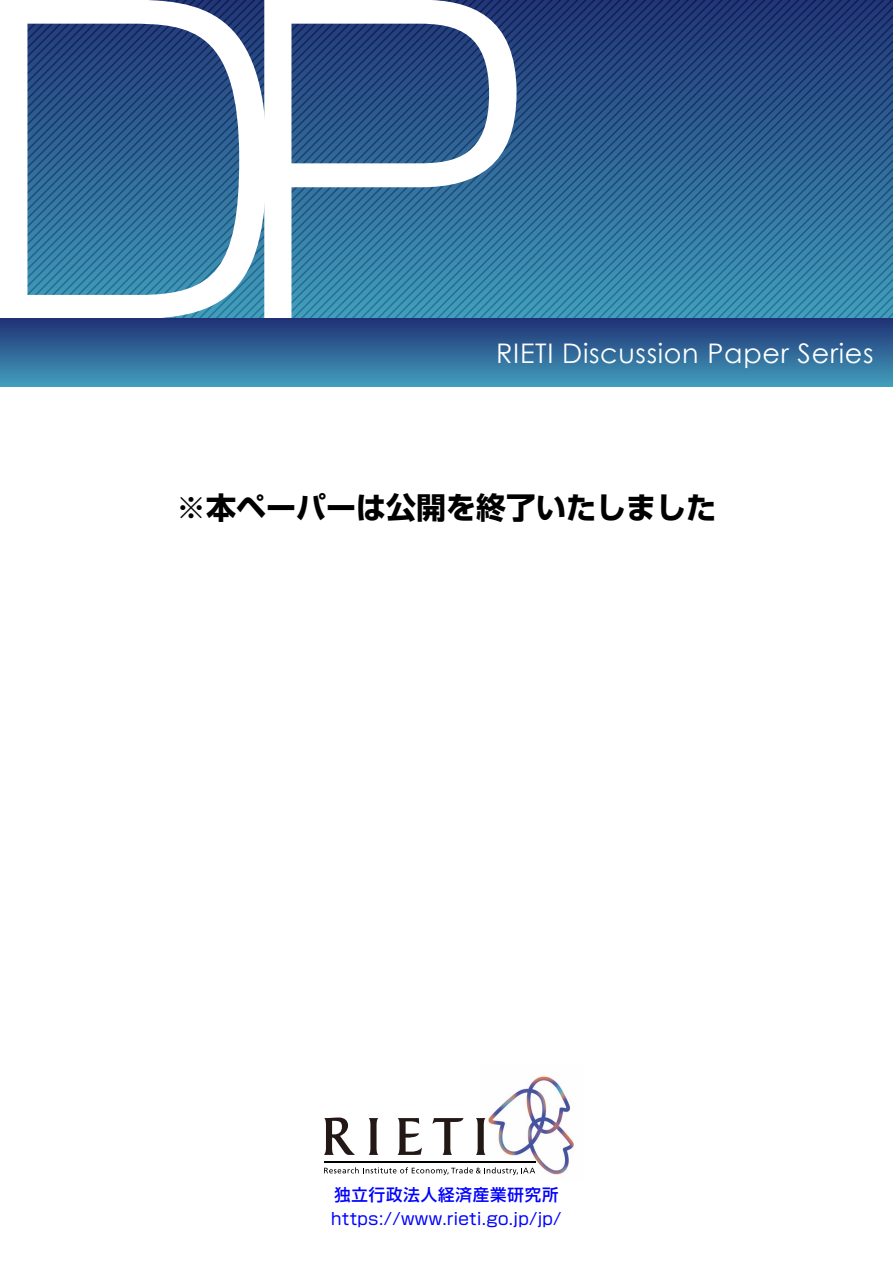
<style>
.page{position:relative;width:893px;height:1263px;background:#fff}
.page>*{position:absolute;margin:0;border:0;box-sizing:border-box;transform-origin:0 0}
.t1{font:300 404.85px "Shin Go Pr 6 N";color:#fff}
.t2{font:700 30px "Shin Go Pr 6 N";color:#000}
.t3{font:27px "Century Gothic";letter-spacing:.025em;color:#fff}
.t4{font:16.5px "Shin Go Pr 6 N";letter-spacing:.025em;color:#00f}
.t5{font:500 16.5px "Shin Go Pr 6 N";letter-spacing:.05em;color:#00f}
</style>
<div class="page">
<svg style="left:2px;top:0;width:9px;height:319px;background:#2b608f"></svg>
<svg style="left:11px;top:0;width:8px;height:319px;background:#2b608f"></svg>
<svg style="left:19px;top:0;width:9px;height:319px;background:#2b608f"></svg>
<svg style="left:28px;top:0;width:8px;height:319px;background:#2b608f"></svg>
<svg style="left:36px;top:0;width:9px;height:319px;background:#2b608f"></svg>
<svg style="left:45px;top:0;width:8px;height:319px;background:#2b608f"></svg>
<svg style="left:53px;top:0;width:9px;height:319px;background:#2b608f"></svg>
<svg style="left:62px;top:0;width:8px;height:319px;background:#2b608f"></svg>
<svg style="left:70px;top:0;width:9px;height:319px;background:#2b608f"></svg>
<svg style="left:79px;top:0;width:8px;height:319px;background:#2b608f"></svg>
<svg style="left:87px;top:0;width:9px;height:319px;background:#2b608f"></svg>
<svg style="left:96px;top:0;width:8px;height:319px;background:#2b608f"></svg>
<svg style="left:104px;top:0;width:9px;height:319px;background:#2b608f"></svg>
<svg style="left:113px;top:0;width:8px;height:319px;background:#2b608f"></svg>
<svg style="left:121px;top:0;width:9px;height:319px;background:#2b608f"></svg>
<svg style="left:130px;top:0;width:8px;height:319px;background:#2b608f"></svg>
<svg style="left:138px;top:0;width:9px;height:319px;background:#2b608f"></svg>
<svg style="left:147px;top:0;width:8px;height:319px;background:#2b608f"></svg>
<svg style="left:155px;top:0;width:9px;height:319px;background:#2b608f"></svg>
<svg style="left:164px;top:0;width:8px;height:319px;background:#2b608f"></svg>
<svg style="left:172px;top:0;width:9px;height:319px;background:#2b608f"></svg>
<svg style="left:181px;top:0;width:8px;height:319px;background:#2b608f"></svg>
<svg style="left:189px;top:0;width:9px;height:319px;background:#2b608f"></svg>
<svg style="left:198px;top:0;width:8px;height:319px;background:#2b608f"></svg>
<svg style="left:206px;top:0;width:9px;height:319px;background:#2b608f"></svg>
<svg style="left:215px;top:0;width:8px;height:319px;background:#2b608f"></svg>
<svg style="left:223px;top:0;width:9px;height:319px;background:#2b608f"></svg>
<svg style="left:232px;top:0;width:8px;height:319px;background:#2b608f"></svg>
<svg style="left:240px;top:0;width:9px;height:319px;background:#2b608f"></svg>
<svg style="left:249px;top:0;width:8px;height:319px;background:#2b608f"></svg>
<svg style="left:257px;top:0;width:9px;height:319px;background:#2b608f"></svg>
<svg style="left:266px;top:0;width:8px;height:319px;background:#2b608f"></svg>
<svg style="left:274px;top:0;width:9px;height:319px;background:#2b608f"></svg>
<svg style="left:283px;top:0;width:8px;height:319px;background:#2b608f"></svg>
<svg style="left:291px;top:0;width:9px;height:319px;background:#2b608f"></svg>
<svg style="left:300px;top:0;width:8px;height:319px;background:#2b608f"></svg>
<svg style="left:308px;top:0;width:9px;height:319px;background:#2b608f"></svg>
<svg style="left:317px;top:0;width:8px;height:319px;background:#2b608f"></svg>
<svg style="left:325px;top:0;width:9px;height:319px;background:#2b608f"></svg>
<svg style="left:334px;top:0;width:8px;height:319px;background:#2b608f"></svg>
<svg style="left:342px;top:0;width:9px;height:319px;background:#2b608f"></svg>
<svg style="left:351px;top:0;width:8px;height:319px;background:#2b608f"></svg>
<svg style="left:359px;top:0;width:9px;height:319px;background:#2b608f"></svg>
<svg style="left:368px;top:0;width:8px;height:319px;background:#2b608f"></svg>
<svg style="left:376px;top:0;width:9px;height:319px;background:#2b608f"></svg>
<svg style="left:385px;top:0;width:8px;height:319px;background:#2b608f"></svg>
<svg style="left:393px;top:0;width:9px;height:319px;background:#2b608f"></svg>
<svg style="left:402px;top:0;width:9px;height:319px;background:#2b608f"></svg>
<svg style="left:411px;top:0;width:8px;height:319px;background:#2b608f"></svg>
<svg style="left:419px;top:0;width:9px;height:319px;background:#2b608f"></svg>
<svg style="left:428px;top:0;width:8px;height:319px;background:#2b608f"></svg>
<svg style="left:436px;top:0;width:9px;height:319px;background:#2b608f"></svg>
<svg style="left:445px;top:0;width:8px;height:319px;background:#2b608f"></svg>
<svg style="left:453px;top:0;width:9px;height:319px;background:#2b608f"></svg>
<svg style="left:462px;top:0;width:8px;height:319px;background:#2b608f"></svg>
<svg style="left:470px;top:0;width:9px;height:319px;background:#2b608f"></svg>
<svg style="left:479px;top:0;width:8px;height:319px;background:#2b608f"></svg>
<svg style="left:487px;top:0;width:9px;height:319px;background:#2b608f"></svg>
<svg style="left:496px;top:0;width:8px;height:319px;background:#2b608f"></svg>
<svg style="left:504px;top:0;width:9px;height:319px;background:#2b608f"></svg>
<svg style="left:513px;top:0;width:8px;height:319px;background:#2b608f"></svg>
<svg style="left:521px;top:0;width:9px;height:319px;background:#2b608f"></svg>
<svg style="left:530px;top:0;width:8px;height:319px;background:#2b608f"></svg>
<svg style="left:538px;top:0;width:9px;height:319px;background:#2b608f"></svg>
<svg style="left:547px;top:0;width:8px;height:319px;background:#2b608f"></svg>
<svg style="left:555px;top:0;width:9px;height:319px;background:#2b608f"></svg>
<svg style="left:564px;top:0;width:8px;height:319px;background:#2b608f"></svg>
<svg style="left:572px;top:0;width:9px;height:319px;background:#2b608f"></svg>
<svg style="left:581px;top:0;width:8px;height:319px;background:#2b608f"></svg>
<svg style="left:589px;top:0;width:9px;height:319px;background:#2b608f"></svg>
<svg style="left:598px;top:0;width:8px;height:319px;background:#2b608f"></svg>
<svg style="left:606px;top:0;width:9px;height:319px;background:#2b608f"></svg>
<svg style="left:615px;top:0;width:8px;height:319px;background:#2b608f"></svg>
<svg style="left:623px;top:0;width:9px;height:319px;background:#2b608f"></svg>
<svg style="left:632px;top:0;width:8px;height:319px;background:#2b608f"></svg>
<svg style="left:640px;top:0;width:9px;height:319px;background:#2b608f"></svg>
<svg style="left:649px;top:0;width:8px;height:319px;background:#2b608f"></svg>
<svg style="left:657px;top:0;width:9px;height:319px;background:#2b608f"></svg>
<svg style="left:666px;top:0;width:8px;height:319px;background:#2b608f"></svg>
<svg style="left:674px;top:0;width:9px;height:319px;background:#2b608f"></svg>
<svg style="left:683px;top:0;width:8px;height:319px;background:#2b608f"></svg>
<svg style="left:691px;top:0;width:9px;height:319px;background:#2b608f"></svg>
<svg style="left:700px;top:0;width:8px;height:319px;background:#2b608f"></svg>
<svg style="left:708px;top:0;width:9px;height:319px;background:#2b608f"></svg>
<svg style="left:717px;top:0;width:8px;height:319px;background:#2b608f"></svg>
<svg style="left:725px;top:0;width:9px;height:319px;background:#2b608f"></svg>
<svg style="left:734px;top:0;width:8px;height:319px;background:#2b608f"></svg>
<svg style="left:742px;top:0;width:9px;height:319px;background:#2b608f"></svg>
<svg style="left:751px;top:0;width:8px;height:319px;background:#2b608f"></svg>
<svg style="left:759px;top:0;width:134px;height:319px;background:#2b608f"></svg>
<div style="left:0;top:319px;width:893px;height:68px;background:linear-gradient(to bottom,#203275,#429ebb)"></div>
<img style="left:485px;top:1076px;width:89px;height:100px">
<svg style="left:324px;top:1117px;width:31px;height:38px"></svg>
<svg style="left:369px;top:1118px;width:9px;height:37px"></svg>
<svg style="left:398px;top:1118px;width:24px;height:37px"></svg>
<svg style="left:432px;top:1118px;width:31px;height:37px"></svg>
<svg style="left:476px;top:1118px;width:9px;height:37px"></svg>
<hr style="left:324px;top:1161px;width:211px;height:2px;background:#000">
<svg style="left:324px;top:1167px;width:211px;height:8px"></svg>
<h1 class="t1" style="left:-36px;top:-167px;width:570px">DP</h1>
<h3 class="t3" style="left:496px;top:337px;width:379px">RIETI Discussion Paper Series</h3>
<h2 class="t2" style="left:176px;top:484px;width:542px">※本ペーパーは公開を終了いたしました</h2>
<p class="t5" style="left:334px;top:1181px;width:226px">独立行政法人経済産業研究所</p>
<p class="t4" style="left:331px;top:1205px;width:232px">https://www.rieti.go.jp/jp/</p>
</div>
